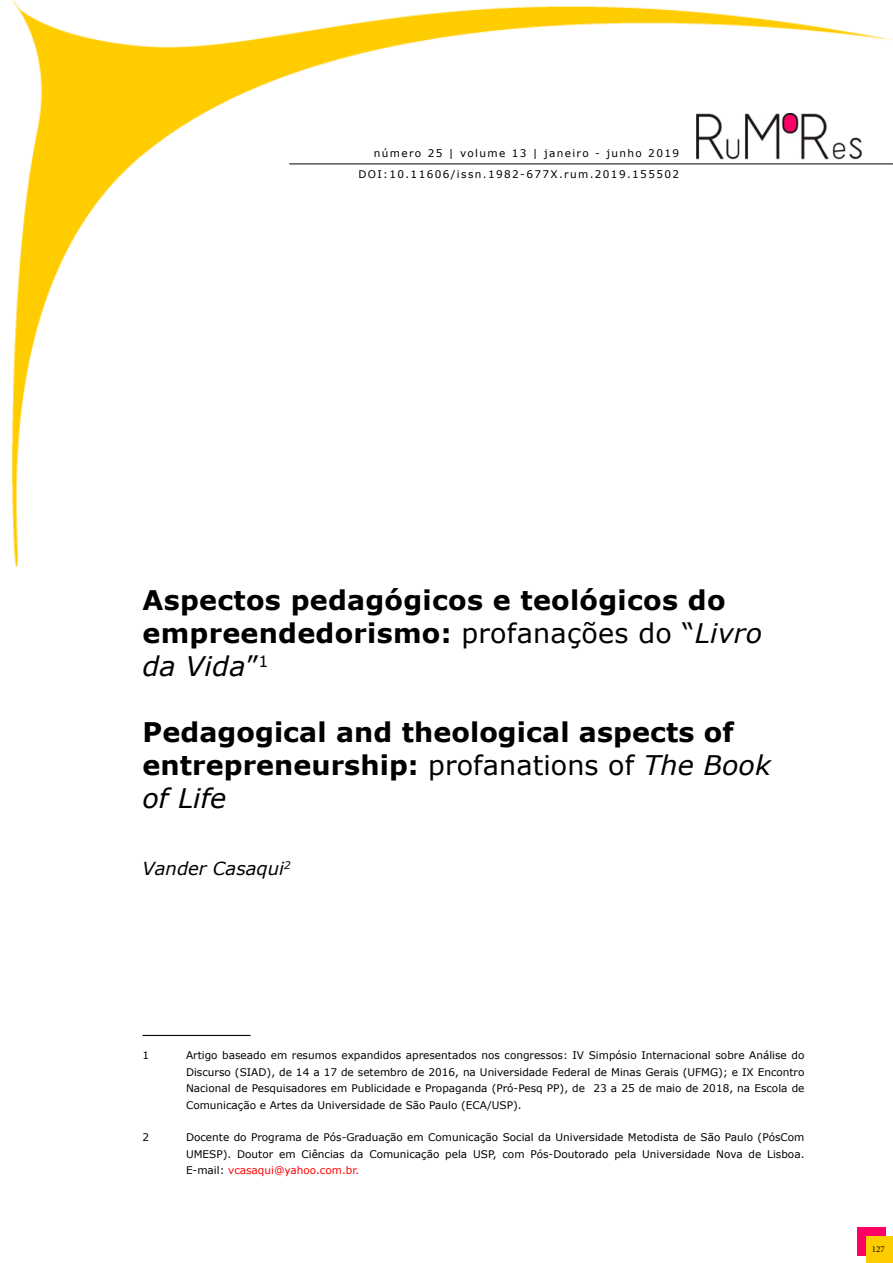
<style>
.page{position:relative;width:893px;height:1263px;background:#fff}
.page>*{position:absolute;margin:0;border:0;box-sizing:border-box;transform-origin:0 0}
.t1{font:700 27px/33.2px "Verdana";letter-spacing:.005em;color:#000}
.t2{font:italic 18px "Verdana";color:#000}
.t3{font:10.5px/16.5px "Verdana";color:#000;text-align:justify}
.t4{font:10.5px "Verdana";letter-spacing:.13em;color:#000}
.t5{font:9px "Minion Pro";color:#000}
.s1{font-weight:400}
.s2{font-weight:400;font-style:italic}
.s3{color:#f00}
</style>
<div class="page">
<div style="left:857px;top:1227px;width:29px;height:28px;background:#f06"></div>
<div style="left:866px;top:1236px;width:27px;height:27px;background:#fc0"></div>
<img style="left:12px;top:0;width:881px;height:567px">
<hr style="left:289px;top:164px;width:604px;height:1px;background:#000">
<hr style="left:142px;top:1035px;width:108px;height:1px;background:#000">
<p class="t4" style="left:374px;top:146px;width:307px">número 25 | volume 13 | janeiro - junho 2019</p>
<p class="t4" style="left:358px;top:167px;width:322px">DOI:10.11606/issn.1982-677X.rum.2019.155502</p>
<h1 class="t1" style="left:142px;top:582px;width:621px">Aspectos pedagógicos e teológicos do empreendedorismo: <span class="s1">profanações do “</span><span class="s2">Livro da Vida</span><span class="s1">”</span><sup>1</sup></h1>
<h1 class="t1" style="left:142px;top:715px;width:630px">Pedagogical and theological aspects of entrepreneurship: <span class="s1">profanations of</span> <span class="s2">The Book of Life</span></h1>
<h2 class="t2" style="left:142px;top:856px;width:150px">Vander Casaqui<sup>2</sup></h2>
<p class="t3" style="left:142px;top:1047px;width:8px">1</p>
<p class="t3" style="left:186px;top:1047px;width:620px">Artigo baseado em resumos expandidos apresentados nos congressos: IV Simpósio Internacional sobre Análise do Discurso (SIAD), de 14 a 17 de setembro de 2016, na Universidade Federal de Minas Gerais (UFMG); e IX Encontro Nacional de Pesquisadores em Publicidade e Propaganda (Pró-Pesq PP), de 23 a 25 de maio de 2018, na Escola de Comunicação e Artes da Universidade de São Paulo (ECA/USP).</p>
<p class="t3" style="left:142px;top:1129px;width:8px">2</p>
<p class="t3" style="left:186px;top:1129px;width:620px">Docente do Programa de Pós-Graduação em Comunicação Social da Universidade Metodista de São Paulo (PósCom UMESP). Doutor em Ciências da Comunicação pela USP, com Pós-Doutorado pela Universidade Nova de Lisboa.<br>E-mail: <span class="s3">vcasaqui@yahoo.com.br.</span></p>
<p class="t5" style="left:872px;top:1243px;width:14px">127</p>
</div>
